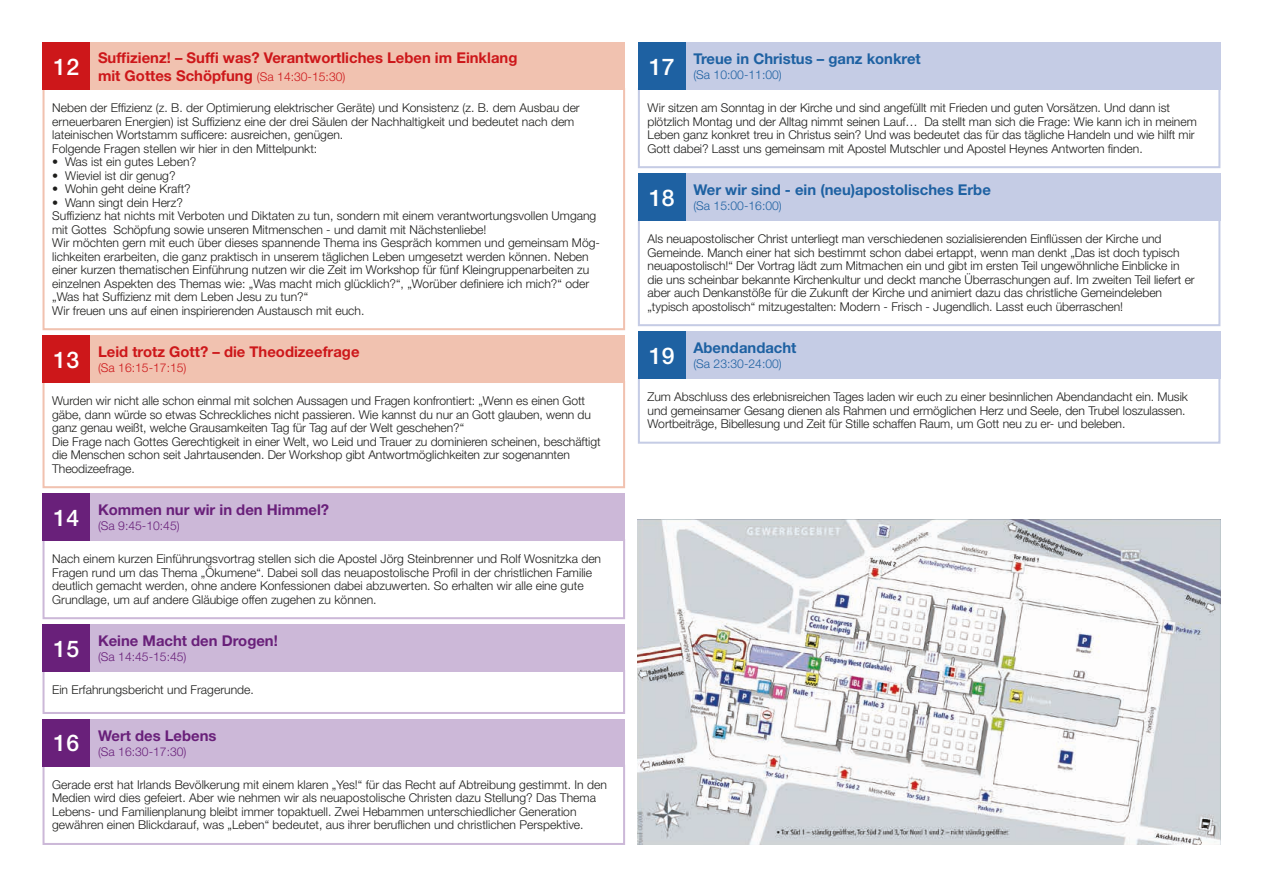
<style>
.page{position:relative;width:1263px;height:893px;background:#fff}
.page>*{position:absolute;margin:0;border:0;box-sizing:border-box;transform-origin:0 0}
.t1{font:500 22.95px "Helvetica Neue LT Std";color:#fff}
.t2{font:700 14.85px/17.9px "Helvetica Neue LT Std";color:#cd171a}
.t3{font:700 14.85px "Helvetica Neue LT Std";color:#1e61a2}
.t4{font:700 14.85px "Helvetica Neue LT Std";color:#69207a}
.t5{font:300 12.15px/13.5px "Helvetica Neue LT Std";color:#1d1d1b}
.t6{font:300 12.15px "Helvetica Neue LT Std";color:#1e61a2}
.t7{font:300 12.15px "Helvetica Neue LT Std";color:#69207a}
.t8{font:300 12.15px "Helvetica Neue LT Std";color:#cd171a}
.s1{font-weight:300;font-size:12.15px}
.s2{font-weight:500;font-size:22.95px;color:#fff}
</style>
<div class="page">
<svg style="left:43px;top:90px;width:582px;height:240px"></svg>
<div style="left:43px;top:43px;width:47px;height:47px;background:#cd171a"></div>
<div style="left:90px;top:43px;width:535px;height:47px;background:#f1c2b0"></div>
<svg style="left:43px;top:383px;width:582px;height:105px"></svg>
<div style="left:43px;top:336px;width:47px;height:47px;background:#cd171a"></div>
<div style="left:90px;top:336px;width:535px;height:47px;background:#f1c2b0"></div>
<svg style="left:43px;top:672px;width:582px;height:42px"></svg>
<div style="left:43px;top:624px;width:47px;height:48px;background:#69207a"></div>
<div style="left:90px;top:624px;width:535px;height:48px;background:#ccb8d8"></div>
<svg style="left:43px;top:541px;width:582px;height:78px"></svg>
<div style="left:43px;top:493px;width:47px;height:48px;background:#69207a"></div>
<div style="left:90px;top:493px;width:535px;height:48px;background:#ccb8d8"></div>
<svg style="left:43px;top:767px;width:582px;height:78px"></svg>
<div style="left:43px;top:719px;width:47px;height:48px;background:#69207a"></div>
<div style="left:90px;top:719px;width:535px;height:48px;background:#ccb8d8"></div>
<svg style="left:638px;top:90px;width:582px;height:78px"></svg>
<div style="left:638px;top:43px;width:48px;height:47px;background:#1e61a2"></div>
<div style="left:686px;top:43px;width:534px;height:47px;background:#c5cce5"></div>
<svg style="left:638px;top:221px;width:582px;height:105px"></svg>
<div style="left:638px;top:174px;width:48px;height:47px;background:#1e61a2"></div>
<div style="left:686px;top:174px;width:534px;height:47px;background:#c5cce5"></div>
<svg style="left:638px;top:379px;width:582px;height:65px"></svg>
<div style="left:638px;top:331px;width:48px;height:48px;background:#1e61a2"></div>
<div style="left:686px;top:331px;width:534px;height:48px;background:#c5cce5"></div>
<img style="left:638px;top:520px;width:582px;height:325px">
<h1 class="t1" style="left:54px;top:53px;width:27px">12</h1>
<p class="t2" style="left:98px;top:48px;width:421px">Suffizienz! – Suffi was? Verantwortliches Leben im Einklang mit Gottes Schöpfung <span class="s1">(Sa 14:30-15:30)</span></p>
<p class="t5" style="left:52px;top:101px;width:529px">Neben der Effizienz (z. B. der Optimierung elektrischer Geräte) und Konsistenz (z. B. dem Ausbau der erneuerbaren Energien) ist Suffizienz eine der drei Säulen der Nachhaltigkeit und bedeutet nach dem lateinischen Wortstamm sufficere: ausreichen, genügen.<br>Folgende Fragen stellen wir hier in den Mittelpunkt:</p>
<p class="t5" style="left:52px;top:155px;width:146px">• Was ist ein gutes Leben?</p>
<p class="t5" style="left:52px;top:168px;width:125px">• Wieviel ist dir genug?</p>
<p class="t5" style="left:52px;top:182px;width:140px">• Wohin geht deine Kraft?</p>
<p class="t5" style="left:52px;top:195px;width:549px">• Wann singt dein Herz?<br>Suffizienz hat nichts mit Verboten und Diktaten zu tun, sondern mit einem verantwortungsvollen Umgang mit Gottes Schöpfung sowie unseren Mitmenschen - und damit mit Nächstenliebe!<br>Wir möchten gern mit euch über dieses spannende Thema ins Gespräch kommen und gemeinsam Mög&shy;lichkeiten erarbeiten, die ganz praktisch in unserem täglichen Leben umgesetzt werden können. Neben einer kurzen thematischen Einführung nutzen wir die Zeit im Workshop für fünf Kleingruppenarbeiten zu einzelnen Aspekten des Themas wie: „Was macht mich glücklich?“, „Worüber definiere ich mich?“ oder „Was hat Suffizienz mit dem Leben Jesu zu tun?“<br>Wir freuen uns auf einen inspirierenden Austausch mit euch.</p>
<p class="t2" style="left:54px;top:343px;width:307px"><span class="s2">13</span> Leid trotz Gott? – die Theodizeefrage</p>
<p class="t8" style="left:98px;top:360px;width:90px">(Sa 16:15-17:15)</p>
<p class="t5" style="left:52px;top:394px;width:550px">Wurden wir nicht alle schon einmal mit solchen Aussagen und Fragen konfrontiert: „Wenn es einen Gott gäbe, dann würde so etwas Schreckliches nicht passieren. Wie kannst du nur an Gott glauben, wenn du ganz genau weißt, welche Grausamkeiten Tag für Tag auf der Welt geschehen?“<br>Die Frage nach Gottes Gerechtigkeit in einer Welt, wo Leid und Trauer zu dominieren scheinen, beschäftigt die Menschen schon seit Jahrtausenden. Der Workshop gibt Antwortmöglichkeiten zur sogenannten Theodizeefrage.</p>
<p class="t4" style="left:54px;top:501px;width:277px"><span class="s2">14</span> Kommen nur wir in den Himmel?</p>
<p class="t7" style="left:98px;top:518px;width:83px">(Sa 9:45-10:45)</p>
<p class="t5" style="left:52px;top:552px;width:550px">Nach einem kurzen Einführungsvortrag stellen sich die Apostel Jörg Steinbrenner und Rolf Wosnitzka den Fragen rund um das Thema „Ökumene“. Dabei soll das neuapostolische Profil in der christlichen Familie deutlich gemacht werden, ohne andere Konfessionen dabei abzuwerten. So erhalten wir alle eine gute Grundlage, um auf andere Gläubige offen zugehen zu können.</p>
<p class="t4" style="left:54px;top:632px;width:226px"><span class="s2">15</span> Keine Macht den Drogen!</p>
<p class="t7" style="left:98px;top:649px;width:90px">(Sa 14:45-15:45)</p>
<p class="t5" style="left:52px;top:683px;width:203px">Ein Erfahrungsbericht und Fragerunde.</p>
<p class="t4" style="left:54px;top:727px;width:164px"><span class="s2">16</span> Wert des Lebens</p>
<p class="t7" style="left:98px;top:744px;width:90px">(Sa 16:30-17:30)</p>
<p class="t5" style="left:52px;top:778px;width:556px">Gerade erst hat Irlands Bevölkerung mit einem klaren „Yes!“ für das Recht auf Abtreibung gestimmt. In den Medien wird dies gefeiert. Aber wie nehmen wir als neuapostolische Christen dazu Stellung? Das Thema Lebens- und Familienplanung bleibt immer topaktuell. Zwei Hebammen unterschiedlicher Generation gewähren einen Blickdarauf, was „Leben“ bedeutet, aus ihrer beruflichen und christlichen Perspektive.</p>
<p class="t3" style="left:649px;top:50px;width:273px"><span class="s2">17</span> Treue in Christus – ganz konkret</p>
<p class="t6" style="left:693px;top:67px;width:90px">(Sa 10:00-11:00)</p>
<p class="t5" style="left:647px;top:101px;width:551px">Wir sitzen am Sonntag in der Kirche und sind angefüllt mit Frieden und guten Vorsätzen. Und dann ist plötzlich Montag und der Alltag nimmt seinen Lauf… Da stellt man sich die Frage: Wie kann ich in meinem Leben ganz konkret treu in Christus sein? Und was bedeutet das für das tägliche Handeln und wie hilft mir Gott dabei? Lasst uns gemeinsam mit Apostel Mutschler und Apostel Heynes Antworten finden.</p>
<p class="t3" style="left:649px;top:181px;width:343px"><span class="s2">18</span> Wer wir sind - ein (neu)apostolisches Erbe</p>
<p class="t6" style="left:693px;top:198px;width:90px">(Sa 15:00-16:00)</p>
<p class="t5" style="left:647px;top:232px;width:549px">Als neuapostolischer Christ unterliegt man verschiedenen sozialisierenden Einflüssen der Kirche und Gemeinde. Manch einer hat sich bestimmt schon dabei ertappt, wenn man denkt „Das ist doch typisch neuapostolisch!“ Der Vortrag lädt zum Mitmachen ein und gibt im ersten Teil ungewöhnliche Einblicke in die uns scheinbar bekannte Kirchenkultur und deckt manche Überraschungen auf. Im zweiten Teil liefert er aber auch Denkanstöße für die Zukunft der Kirche und animiert dazu das christliche Gemeindeleben „typisch apostolisch“ mitzugestalten: Modern - Frisch - Jugendlich. Lasst euch überraschen!</p>
<p class="t3" style="left:649px;top:339px;width:149px"><span class="s2">19</span> Abendandacht</p>
<p class="t6" style="left:693px;top:356px;width:90px">(Sa 23:30-24:00)</p>
<p class="t5" style="left:647px;top:390px;width:542px">Zum Abschluss des erlebnisreichen Tages laden wir euch zu einer besinnlichen Abendandacht ein. Musik und gemeinsamer Gesang dienen als Rahmen und ermöglichen Herz und Seele, den Trubel loszulassen.<br>Wortbeiträge, Bibellesung und Zeit für Stille schaffen Raum, um Gott neu zu er- und beleben.</p>
</div>
